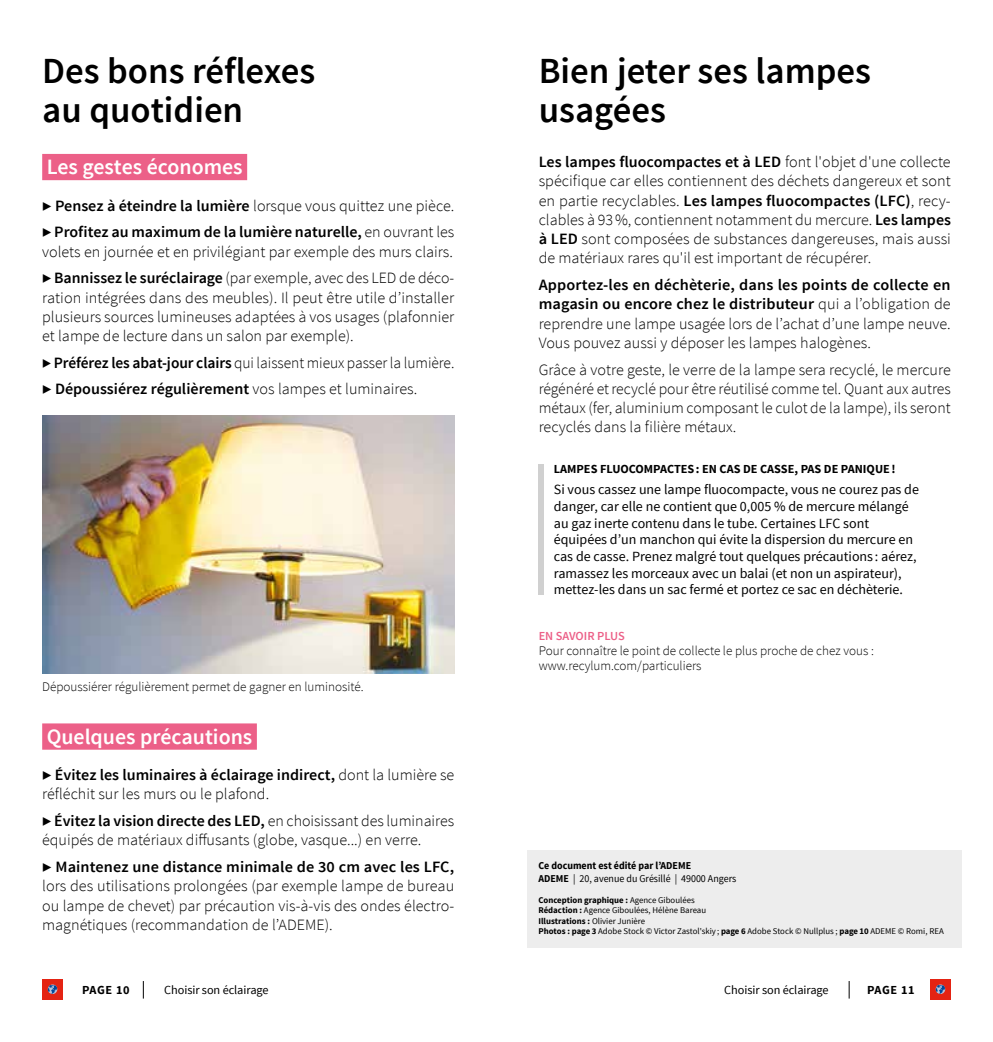
<style>
.page{position:relative;width:993px;height:1042px;background:#fff}
.page>*{position:absolute;margin:0;border:0;box-sizing:border-box;transform-origin:0 0}
.t1{font:600 36.75px/38.5px "Source Sans Pro";color:#000}
.t2{font:600 21.88px "Source Sans Pro";color:#fff}
.t3{font:300 15.75px/19.2px "Source Sans Pro";color:#000;text-align:justify}
.t4{font:600 15.75px/26.8px "Source Sans Pro";color:#000}
.t5{font:14px/16.6px "Source Sans Pro";color:#000}
.t6{font:300 13.12px/14.9px "Source Sans Pro";color:#000}
.t7{font:700 12.25px "Source Sans Pro";color:#000}
.t8{font:12.25px "Source Sans Pro";letter-spacing:-.005em;color:#000}
.t9{font:600 12.25px "Source Sans Pro";color:#ec6088}
.t10{font:700 10.5px/12.6px "Source Sans Pro";color:#000;scale:.95 1}
.t11{font:8.75px/10.5px "Source Sans Pro";color:#000}
.s1{font-weight:300}
.s2{font-weight:600}
.s3{font-weight:400}
.s4{font-weight:700}
</style>
<div class="page">
<svg style="left:143px;top:981px;width:1px;height:17px"></svg>
<div style="left:42px;top:979px;width:21px;height:21px;background:#e42313"></div>
<svg style="left:48px;top:984px;width:9px;height:10px"></svg>
<svg style="left:848px;top:981px;width:1px;height:17px"></svg>
<div style="left:929px;top:979px;width:21px;height:21px;background:#e42313"></div>
<svg style="left:935px;top:984px;width:9px;height:10px"></svg>
<div style="left:42px;top:154px;width:205px;height:26px;background:#ec6088"></div>
<div style="left:42px;top:723px;width:215px;height:27px;background:#ec6088"></div>
<div style="left:538px;top:464px;width:5px;height:130px;background:#d0d0d0"></div>
<div style="left:527px;top:850px;width:434px;height:97px;background:#ededed"></div>
<img style="left:42px;top:415px;width:412px;height:259px">
<h1 class="t1" style="left:42px;top:53px;width:274px">Des bons réflexes au quotidien</h1>
<h2 class="t2" style="left:47px;top:153px;width:197px">Les gestes économes</h2>
<p class="t4" style="left:42px;top:192px;width:413px">▶ Pensez à éteindre la lumière <span class="s1">lorsque vous quittez une pièce. </span>▶ Profitez au maximum de la lumière naturelle, <span class="s1">en ouvrant les</span></p>
<p class="t3" style="left:42px;top:238px;width:413px;line-height:26.8px">volets en journée et en privilégiant par exemple des murs clairs. <span class="s2">▶ Bannissez le suréclairage</span> (par exemple, avec des LED de déco-</p>
<p class="t3" style="left:42px;top:288px;width:413px">ration intégrées dans des meubles). Il peut être utile d’installer plusieurs sources lumineuses adaptées à vos usages (plafonnier et lampe de lecture dans un salon par exemple).</p>
<p class="t3" style="left:42px;top:349px;width:413px;line-height:26.8px"><span class="s2">▶ Préférez les abat-jour clairs</span> qui laissent mieux passer la lumière. <span class="s2">▶ Dépoussiérez régulièrement</span> vos lampes et luminaires.</p>
<p class="t6" style="left:42px;top:679px;width:323px">Dépoussiérer régulièrement permet de gagner en luminosité.</p>
<h2 class="t2" style="left:47px;top:722px;width:207px">Quelques précautions</h2>
<p class="t3" style="left:42px;top:765px;width:413px"><span class="s2">▶ Évitez les luminaires à éclairage indirect,</span> dont la lumière se réfléchit sur les murs ou le plafond.</p>
<p class="t3" style="left:42px;top:811px;width:413px"><span class="s2">▶ Évitez la vision directe des LED,</span> en choisissant des luminaires équipés de matériaux diffusants (globe, vasque...) en verre.</p>
<p class="t4" style="left:42px;top:854px;width:413px">▶ Maintenez une distance minimale de 30 cm avec les LFC,</p>
<p class="t3" style="left:42px;top:876px;width:413px">lors des utilisations prolongées (par exemple lampe de bureau ou lampe de chevet) par précaution vis-à-vis des ondes électro&shy;magnétiques (recommandation de l’ADEME).</p>
<h1 class="t1" style="left:538px;top:53px;width:333px">Bien jeter ses lampes usagées</h1>
<p class="t3" style="left:538px;top:152px;width:413px"><span class="s2">Les lampes fluocompactes et à LED</span> font l'objet d'une collecte spécifique car elles contiennent des déchets dangereux et sont en partie recyclables. <span class="s2">Les lampes fluocompactes (LFC)</span>, recy&shy;clables à 93%, contiennent notamment du mercure. <span class="s2">Les lampes à LED</span> sont composées de substances dangereuses, mais aussi de matériaux rares qu'il est important de récupérer.</p>
<p class="t3" style="left:538px;top:275px;width:413px"><span class="s2">Apportez-les en déchèterie, dans les points de collecte en magasin ou encore chez le distributeur</span> qui a l’obligation de reprendre une lampe usagée lors de l’achat d’une lampe neuve.<br>Vous pouvez aussi y déposer les lampes halogènes.</p>
<p class="t3" style="left:538px;top:360px;width:413px">Grâce à votre geste, le verre de la lampe sera recyclé, le mercure régénéré et recyclé pour être réutilisé comme tel. Quant aux autres métaux (fer, aluminium composant le culot de la lampe), ils seront recyclés dans la filière métaux.</p>
<p class="t7" style="left:553px;top:461px;width:343px">LAMPES FLUOCOMPACTES: EN CAS DE CASSE, PAS DE PANIQUE!</p>
<p class="t5" style="left:553px;top:482px;width:366px">Si vous cassez une lampe fluocompacte, vous ne courez pas de danger, car elle ne contient que 0,005 % de mercure mélangé au gaz inerte contenu dans le tube. Certaines LFC sont équipées d’un manchon qui évite la dispersion du mercure en cas de casse. Prenez malgré tout quelques précautions : aérez, ramassez les morceaux avec un balai (et non un aspirateur), mettez-les dans un sac fermé et portez ce sac en déchèterie.</p>
<p class="t9" style="left:538px;top:628px;width:88px">EN SAVOIR PLUS</p>
<p class="t6" style="left:538px;top:643px;width:336px">Pour connaître le point de collecte le plus proche de chez vous : www.recylum.com/particuliers</p>
<p class="t10" style="left:538px;top:860px;width:210px">Ce document est édité par l’ADEME<br>ADEME <span class="s3">| 20, avenue du Grésillé | 49000 Angers</span></p>
<p class="t11" style="left:538px;top:895px;width:407px"><span class="s4">Conception graphique :</span> Agence Giboulées<br><span class="s4">Rédaction :</span> Agence Giboulées, Hélène Bareau<br><span class="s4">Illustrations :</span> Olivier Junière<br><span class="s4">Photos : page 3</span> Adobe Stock © Victor Zastol'skiy ; <span class="s4">page 6</span> Adobe Stock © Nullplus ; <span class="s4">page 10</span> ADEME © Romi, REA</p>
<p class="t7" style="left:82px;top:981px;width:49px">PAGE 10</p>
<p class="t8" style="left:164px;top:982px;width:106px">Choisir son éclairage</p>
<p class="t8" style="left:724px;top:982px;width:106px">Choisir son éclairage</p>
<p class="t7" style="left:866px;top:981px;width:49px">PAGE 11</p>
</div>
